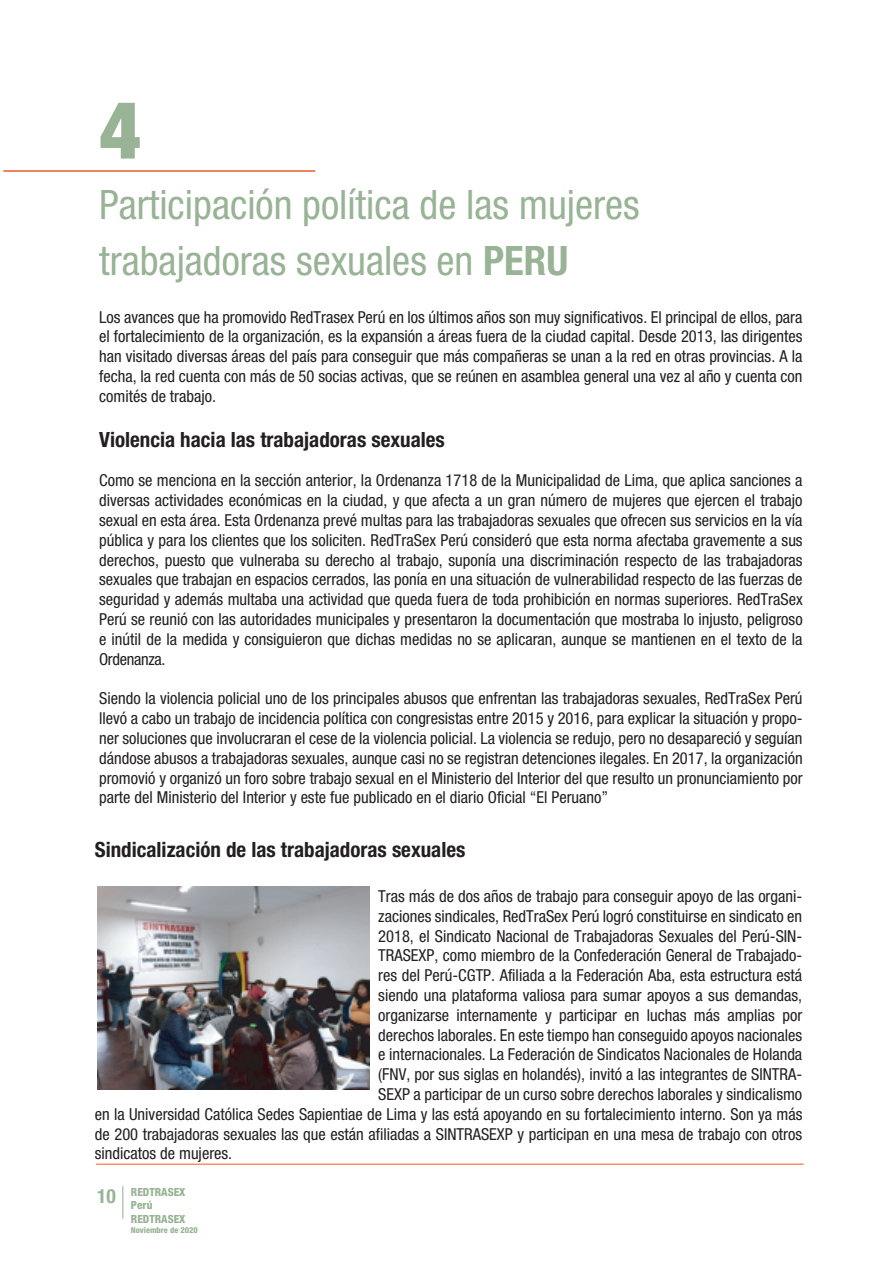
<style>
.page{position:relative;width:893px;height:1263px;background:#fff}
.page>*{position:absolute;margin:0;border:0;box-sizing:border-box;transform-origin:0 0}
.t1{font:900 condensed 80.25px "Helvetica Neue";color:#98b395}
.t2{font:condensed 40.65px/56.1px "Helvetica Neue";color:#98b395}
.t3{font:700 condensed 21px "Helvetica Neue";color:#231f20}
.t4{font:condensed 16.5px/19.8px "Helvetica Neue";color:#231f20;text-align:justify}
.t5{font:800 condensed 11.25px/13.5px "Helvetica Neue";color:#98b395}
.t6{font:800 condensed 8.25px "Helvetica Neue";color:#98b395}
.s1{font-weight:700}
.s2{font-weight:700;font-size:19.5px}
</style>
<div class="page">
<hr style="left:3px;top:170px;width:312px;height:2px;background:#f15929">
<hr style="left:122px;top:1186px;width:1px;height:32px;background:#98b395">
<hr style="left:96px;top:1164px;width:708px;height:1px;background:#f15929">
<img style="left:98px;top:887px;width:271px;height:202px">
<h1 class="t1" style="left:99px;top:81px;width:43px">4</h1>
<h2 class="t2" style="left:99px;top:177px;width:542px">Participación política de las mujeres trabajadoras sexuales en <span class="s1">PERU</span></h2>
<p class="t4" style="left:99px;top:307px;width:705px">Los avances que ha promovido RedTrasex Perú en los últimos años son muy significativos. El principal de ellos, para el fortalecimiento de la organización, es la expansión a áreas fuera de la ciudad capital. Desde 2013, las dirigentes han visitado diversas áreas del país para conseguir que más compañeras se unan a la red en otras provincias. A la fecha, la red cuenta con más de 50 socias activas, que se reúnen en asamblea general una vez al año y cuenta con comités de trabajo.</p>
<p class="t3" style="left:99px;top:427px;width:347px">Violencia hacia las trabajadoras sexuales</p>
<p class="t4" style="left:99px;top:471px;width:705px">Como se menciona en la sección anterior, la Ordenanza 1718 de la Municipalidad de Lima, que aplica sanciones a diversas actividades económicas en la ciudad, y que afecta a un gran número de mujeres que ejercen el trabajo sexual en esta área. Esta Ordenanza prevé multas para las trabajadoras sexuales que ofrecen sus servicios en la vía pública y para los clientes que los soliciten. RedTraSex Perú consideró que esta norma afectaba gravemente a sus derechos, puesto que vulneraba su derecho al trabajo, suponía una discriminación respecto de las trabajadoras sexuales que trabajan en espacios cerrados, las ponía en una situación de vulnerabilidad respecto de las fuerzas de seguridad y además multaba una actividad que queda fuera de toda prohibición en normas superiores. RedTraSex Perú se reunió con las autoridades municipales y presentaron la documentación que mostraba lo injusto, peligroso e inútil de la medida y consiguieron que dichas medidas no se aplicaran, aunque se mantienen en el texto de la Ordenanza.</p>
<p class="t4" style="left:99px;top:688px;width:705px">Siendo la violencia policial uno de los principales abusos que enfrentan las trabajadoras sexuales, RedTraSex Perú llevó a cabo un trabajo de incidencia política con congresistas entre 2015 y 2016, para explicar la situación y propo&shy;ner soluciones que involucraran el cese de la violencia policial. La violencia se redujo, pero no desapareció y seguían dándose abusos a trabajadoras sexuales, aunque casi no se registran detenciones ilegales. En 2017, la organización promovió y organizó un foro sobre trabajo sexual en el Ministerio del Interior del que resulto un pronunciamiento por parte del Ministerio del Interior y este fue publicado en el diario Oficial “El Peruano”</p>
<p class="t3" style="left:95px;top:837px;width:372px">Sindicalización de las trabajadoras sexuales</p>
<p class="t4" style="left:378px;top:886px;width:426px">Tras más de dos años de trabajo para conseguir apoyo de las organi-</p>
<p class="t4" style="left:378px;top:906px;width:425px">zaciones sindicales, RedTraSex Perú logró constituirse en sindicato en</p>
<p class="t4" style="left:378px;top:926px;width:425px">2018, el Sindicato Nacional de Trabajadoras Sexuales del Perú-SIN-</p>
<p class="t4" style="left:378px;top:945px;width:426px">TRASEXP, como miembro de la Confederación General de Trabajado-</p>
<p class="t4" style="left:378px;top:965px;width:425px">res del Perú-CGTP. Afiliada a la Federación Aba, esta estructura está</p>
<p class="t4" style="left:378px;top:985px;width:425px">siendo una plataforma valiosa para sumar apoyos a sus demandas,</p>
<p class="t4" style="left:378px;top:1005px;width:426px">organizarse internamente y participar en luchas más amplias por</p>
<p class="t4" style="left:378px;top:1025px;width:425px">derechos laborales. En este tiempo han conseguido apoyos nacionales</p>
<p class="t4" style="left:378px;top:1044px;width:425px">e internacionales. La Federación de Sindicatos Nacionales de Holanda</p>
<p class="t4" style="left:378px;top:1064px;width:425px">(FNV, por sus siglas en holandés), invitó a las integrantes de SINTRA-</p>
<p class="t4" style="left:378px;top:1084px;width:425px">SEXP a participar de un curso sobre derechos laborales y sindicalismo</p>
<p class="t4" style="left:95px;top:1104px;width:709px">en la Universidad Católica Sedes Sapientiae de Lima y las está apoyando en su fortalecimiento interno. Son ya más</p>
<p class="t4" style="left:95px;top:1124px;width:709px">de 200 trabajadoras sexuales las que están afiliadas a SINTRASEXP y participan en una mesa de trabajo con otros</p>
<p class="t4" style="left:95px;top:1143px;width:139px">sindicatos de mujeres.</p>
<p class="t5" style="left:131px;top:1185px;width:56px;text-indent:-34px"><span class="s2">10</span> REDTRASEX<br>Perú<br>REDTRASEX</p>
<p class="t6" style="left:131px;top:1225px;width:68px">Noviembre de 2020</p>
</div>
